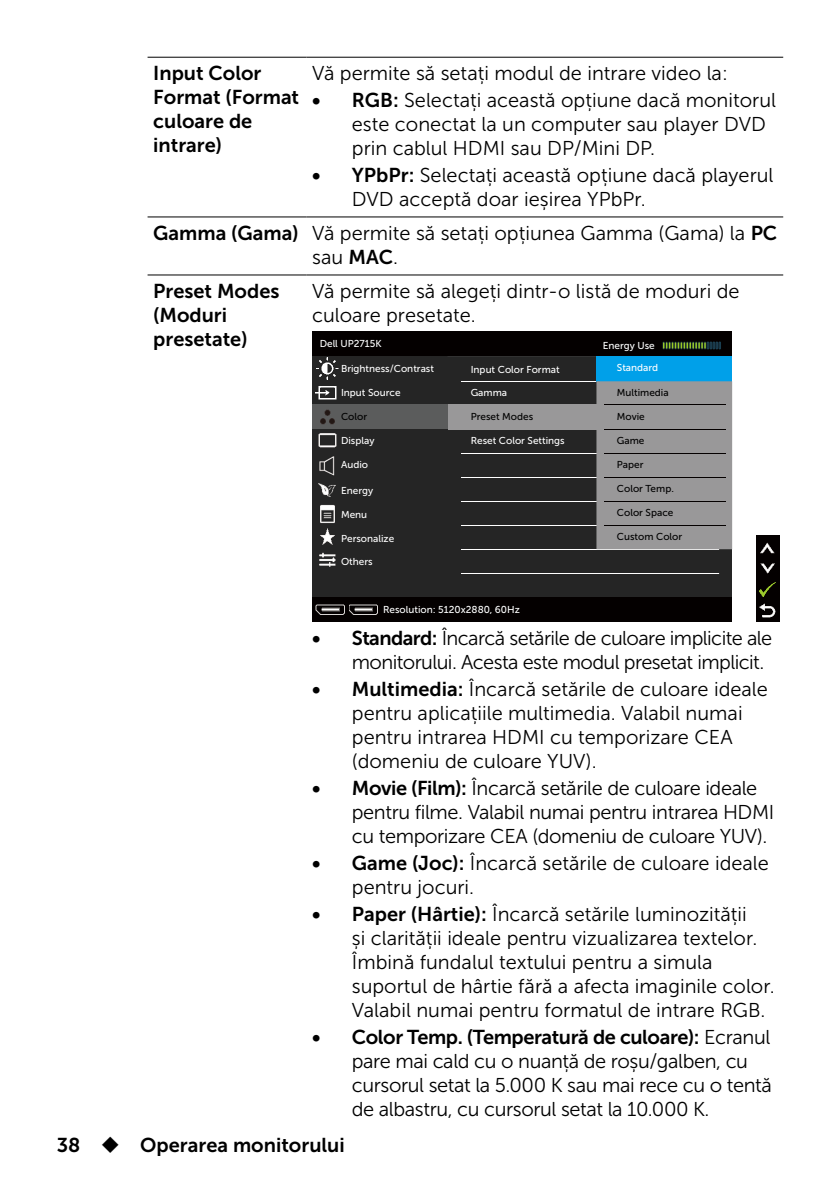
<style>
.page{position:relative;width:840px;height:1191px;background:#fff}
.page>*{position:absolute;margin:0;border:0;box-sizing:border-box;transform-origin:0 0}
.t1{font:20px/24px "Museo Sans For Dell 300";color:#000}
.t2{font:20px/24px "Museo Sans For Dell 300";letter-spacing:-.02em;color:#000}
.t3{font:20px/24px "Museo Sans For Dell 700";color:#000}
.t4{font:20px/24px "Museo Sans For Dell 300";letter-spacing:-.03em;color:#000}
.t5{font:20px "Museo Sans For Dell 700";letter-spacing:-.02em;color:#000}
.t6{font:10px "Museo Sans For Dell 500";color:#fff}
.t7{font:10px "Museo Sans For Dell 500";color:#000}
.s1{font-family:"Museo Sans For Dell 700"}
.s2{font-family:"Museo Sans For Dell 300"}
</style>
<div class="page">
<hr style="left:147px;top:57px;width:159px;height:1px;background:#000">
<hr style="left:306px;top:57px;width:476px;height:1px;background:#000">
<hr style="left:147px;top:216px;width:159px;height:1px;background:#000">
<hr style="left:306px;top:216px;width:476px;height:1px;background:#000">
<hr style="left:147px;top:274px;width:159px;height:1px;background:#000">
<hr style="left:306px;top:274px;width:476px;height:1px;background:#000">
<div style="left:312px;top:331px;width:419px;height:290px;background:#040000"></div>
<div style="left:312px;top:356px;width:419px;height:240px;background:#252525"></div>
<img style="left:315px;top:357px;width:23px;height:91px">
<img style="left:318px;top:483px;width:18px;height:14px">
<img style="left:319px;top:504px;width:17px;height:63px">
<img style="left:662px;top:341px;width:59px;height:8px">
<img style="left:319px;top:456px;width:16px;height:20px">
<img style="left:315px;top:604px;width:63px;height:11px">
<img style="left:346px;top:604px;width:2px;height:11px">
<hr style="left:461px;top:381px;width:257px;height:1px;background:#fff">
<hr style="left:461px;top:429px;width:257px;height:1px;background:#fff">
<hr style="left:461px;top:477px;width:257px;height:1px;background:#fff">
<hr style="left:461px;top:453px;width:257px;height:1px;background:#fff">
<hr style="left:461px;top:501px;width:257px;height:1px;background:#fff">
<hr style="left:461px;top:525px;width:257px;height:1px;background:#fff">
<hr style="left:461px;top:549px;width:257px;height:1px;background:#fff">
<hr style="left:461px;top:573px;width:257px;height:1px;background:#fff">
<div style="left:312px;top:404px;width:135px;height:25px;background:#5b5c5c"></div>
<svg style="left:756px;top:535px;width:23px;height:1px"></svg>
<img style="left:756px;top:559px;width:23px;height:19px">
<img style="left:756px;top:536px;width:23px;height:21px">
<img style="left:756px;top:557px;width:23px;height:2px">
<img style="left:756px;top:580px;width:23px;height:18px">
<img style="left:756px;top:578px;width:23px;height:2px">
<img style="left:756px;top:601px;width:23px;height:20px">
<img style="left:756px;top:598px;width:23px;height:3px">
<div style="left:596px;top:356px;width:135px;height:25px;background:#00a0e9"></div>
<div style="left:447px;top:404px;width:151px;height:25px;background:#999899"></div>
<div style="left:596px;top:381px;width:135px;height:168px;background:#999899"></div>
<hr style="left:604px;top:404px;width:121px;height:1px;background:#040000">
<hr style="left:604px;top:429px;width:121px;height:1px;background:#040000">
<hr style="left:604px;top:453px;width:121px;height:1px;background:#040000">
<hr style="left:604px;top:477px;width:121px;height:1px;background:#040000">
<hr style="left:604px;top:501px;width:121px;height:1px;background:#040000">
<hr style="left:604px;top:525px;width:121px;height:1px;background:#040000">
<p class="t3" style="left:153px;top:61px;width:147px">Input Color<br>Format (Format culoare de intrare)</p>
<p class="t1" style="left:312px;top:61px;width:417px">Vă permite să setați modul de intrare video la:</p>
<p class="t1" style="left:351px;top:88px;width:425px;text-indent:-40px"><span class="s1">• RGB:</span> Selectați această opțiune dacă monitorul este conectat la un computer sau player DVD prin cablul HDMI sau DP/Mini DP.</p>
<p class="t1" style="left:351px;top:163px;width:423px;text-indent:-40px"><span class="s1">• YPbPr:</span> Selectați această opțiune dacă playerul<br>DVD acceptă doar ieșirea YPbPr.</p>
<p class="t1" style="left:312px;top:221px;width:466px;text-indent:-159px"><span class="s1">Gamma (Gama)</span> Vă permite să setați opțiunea Gamma (Gama) la <span class="s1">PC </span>sau <span class="s1">MAC</span>.</p>
<p class="t3" style="left:153px;top:279px;width:128px">Preset Modes (Moduri presetate)</p>
<p class="t1" style="left:312px;top:279px;width:428px">Vă permite să alegeți dintr-o listă de moduri de culoare presetate.</p>
<p class="t6" style="left:319px;top:338px;width:63px">Dell UP2715K</p>
<p class="t6" style="left:602px;top:340px;width:53px">Energy Use</p>
<p class="t6" style="left:341px;top:363px;width:94px">Brightness/Contrast</p>
<p class="t6" style="left:470px;top:364px;width:90px">Input Color Format</p>
<p class="t6" style="left:470px;top:387px;width:38px">Gamma</p>
<p class="t6" style="left:341px;top:387px;width:61px">Input Source</p>
<p class="t6" style="left:616px;top:362px;width:43px">Standard</p>
<p class="t7" style="left:616px;top:387px;width:53px">Multimedia</p>
<p class="t7" style="left:341px;top:411px;width:28px">Color</p>
<p class="t6" style="left:341px;top:435px;width:35px">Display</p>
<p class="t6" style="left:341px;top:459px;width:28px">Audio</p>
<p class="t6" style="left:341px;top:485px;width:34px">Energy</p>
<p class="t6" style="left:341px;top:509px;width:28px">Menu</p>
<p class="t6" style="left:341px;top:532px;width:55px">Personalize</p>
<p class="t6" style="left:341px;top:556px;width:33px">Others</p>
<p class="t7" style="left:470px;top:411px;width:64px">Preset Modes</p>
<p class="t7" style="left:616px;top:411px;width:29px">Movie</p>
<p class="t7" style="left:616px;top:435px;width:29px">Game</p>
<p class="t7" style="left:616px;top:459px;width:28px">Paper</p>
<p class="t7" style="left:616px;top:483px;width:58px">Color Temp.</p>
<p class="t7" style="left:616px;top:507px;width:58px">Color Space</p>
<p class="t7" style="left:616px;top:530px;width:67px">Custom Color</p>
<p class="t6" style="left:470px;top:435px;width:95px">Reset Color Settings</p>
<p class="t6" style="left:383px;top:604px;width:138px">Resolution: 5120x2880, 60Hz</p>
<p class="t4" style="left:351px;top:627px;width:421px;text-indent:-40px"><span class="s1">• Standard:</span> Încarcă setările de culoare implicite ale monitorului. Acesta este modul presetat implicit.</p>
<p class="t1" style="left:351px;top:677px;width:417px;text-indent:-40px"><span class="s1">• Multimedia:</span> Încarcă setările de culoare ideale pentru aplicațiile multimedia. Valabil numai pentru intrarea HDMI cu temporizare CEA (domeniu de culoare YUV).</p>
<p class="t2" style="left:351px;top:776px;width:423px;text-indent:-40px"><span class="s1">• Movie (Film):</span> Încarcă setările de culoare ideale pentru filme. Valabil numai pentru intrarea HDMI cu temporizare CEA (domeniu de culoare YUV).</p>
<p class="t1" style="left:351px;top:851px;width:418px;text-indent:-40px"><span class="s1">• Game (Joc):</span> Încarcă setările de culoare ideale pentru jocuri.</p>
<p class="t1" style="left:351px;top:902px;width:424px;text-indent:-40px"><span class="s1">• Paper (Hârtie):</span> Încarcă setările luminozității<br>și clarității ideale pentru vizualizarea textelor.<br>Îmbină fundalul textului pentru a simula suportul de hârtie fără a afecta imaginile color.<br>Valabil numai pentru formatul de intrare RGB.</p>
<p class="t5" style="left:312px;top:1025px;width:459px">• Color Temp. (Temperatură de culoare): <span class="s2">Ecranul</span></p>
<p class="t2" style="left:351px;top:1049px;width:421px">pare mai cald cu o nuanță de roșu/galben, cu cursorul setat la 5.000 K sau mai rece cu o tentă de albastru, cu cursorul setat la 10.000 K.</p>
<p class="t3" style="left:57px;top:1132px;width:289px">38 ◆ Operarea monitorului</p>
</div>
